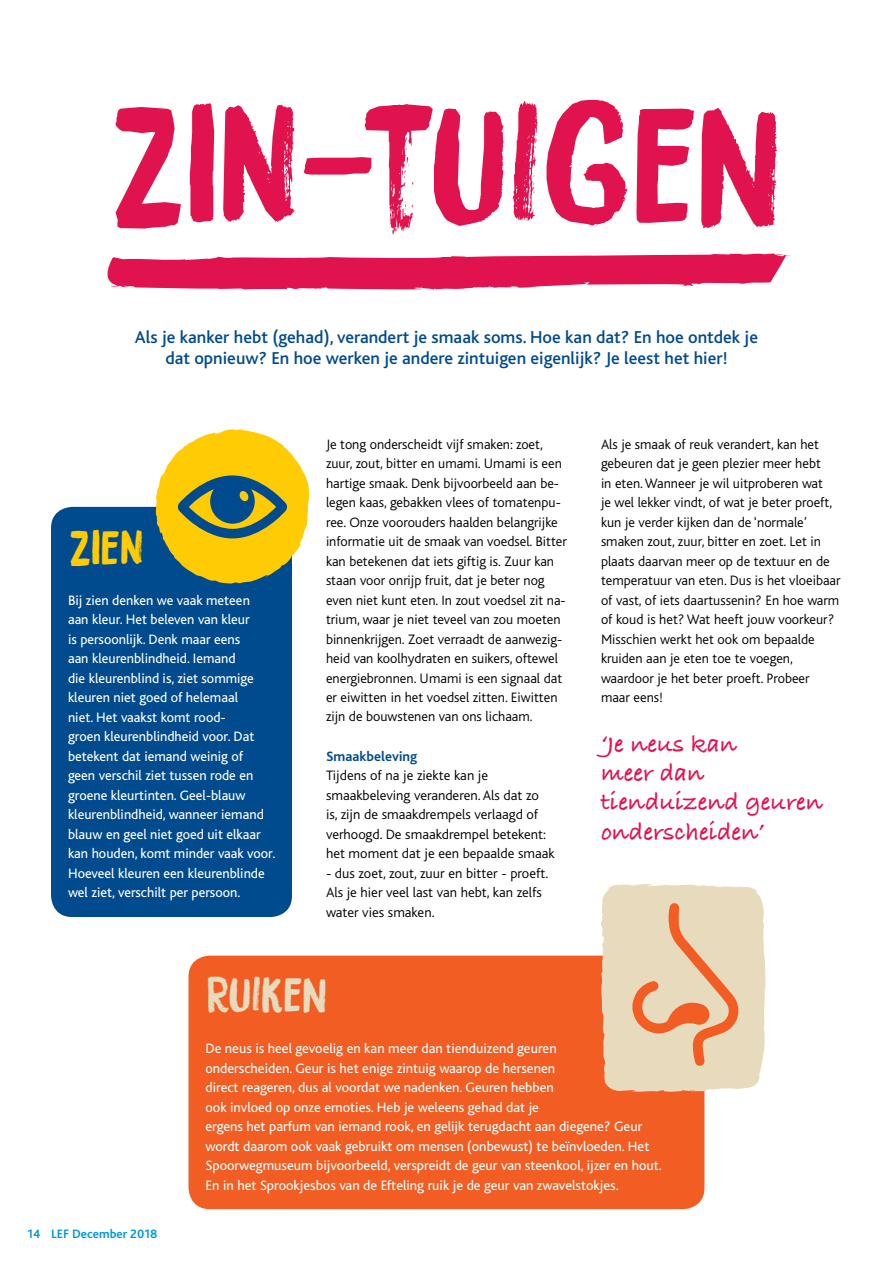
<style>
.page{position:relative;width:893px;height:1263px;background:#fff}
.page>*{position:absolute;margin:0;border:0;box-sizing:border-box;transform-origin:0 0}
.t1{font:154.8px "DK Bocadillo";color:#e1134f}
.t2{font:45px "DK Bocadillo";color:#e8dabd}
.t3{font:45px "DK Bocadillo";color:#ffcb05}
.t4{font:25.5px/29.2px "Bradley Hand ITCTT Bold";color:#e1134f}
.t5{font:500 18px/21px "Bliss";color:#004b8d;text-align:center}
.t6{font:300 14.25px/19.5px "Bliss";color:#000}
.t7{font:14.25px/19.5px "Bliss";color:#fff}
.t8{font:700 14.25px "Bliss 2";color:#004b8d}
.t9{font:700 12.75px "Bliss 2";color:#0099d8}
</style>
<div class="page">
<div style="left:189px;top:955px;width:515px;height:254px;background:#f15d22;border-radius:21px"></div>
<div style="left:51px;top:507px;width:241px;height:410px;background:#004b8d;border-radius:21px"></div>
<svg style="left:156px;top:429px;width:153px;height:154px"></svg>
<svg style="left:600px;top:884px;width:166px;height:209px;background:#e9ccac"></svg>
<svg style="left:107px;top:253px;width:684px;height:37px"></svg>
<h1 class="t1" style="left:111px;top:67px;width:672px">ZIN-TUIGEN</h1>
<p class="t5" style="left:135px;top:327px;width:625px">Als je kanker hebt (gehad), verandert je smaak soms. Hoe kan dat? En hoe ontdek je dat opnieuw? En hoe werken je andere zintuigen eigenlijk? Je leest het hier!</p>
<h2 class="t3" style="left:69px;top:519px;width:76px">ZIEN</h2>
<p class="t7" style="left:68px;top:590px;width:209px">Bij zien denken we vaak meteen<br>aan kleur. Het beleven van kleur<br>is persoonlijk. Denk maar eens<br>aan kleurenblindheid. Iemand<br>die kleurenblind is, ziet sommige kleuren niet goed of helemaal<br>niet. Het vaakst komt rood-<br>groen kleurenblindheid voor. Dat betekent dat iemand weinig of<br>geen verschil ziet tussen rode en groene kleurtinten. Geel-blauw kleurenblindheid, wanneer iemand blauw en geel niet goed uit elkaar kan houden, komt minder vaak voor.<br>Hoeveel kleuren een kleurenblinde wel ziet, verschilt per persoon.</p>
<p class="t6" style="left:326px;top:434px;width:242px">Je tong onderscheidt vijf smaken: zoet, zuur, zout, bitter en umami. Umami is een hartige smaak. Denk bijvoorbeeld aan be&shy;legen kaas, gebakken vlees of tomatenpu&shy;ree. Onze voorouders haalden belangrijke informatie uit de smaak van voedsel. Bitter kan betekenen dat iets giftig is. Zuur kan staan voor onrijp fruit, dat je beter nog even niet kunt eten. In zout voedsel zit na&shy;trium, waar je niet teveel van zou moeten binnenkrijgen. Zoet verraadt de aanwezig&shy;heid van koolhydraten en suikers, oftewel energiebronnen. Umami is een signaal dat er eiwitten in het voedsel zitten. Eiwitten zijn de bouwstenen van ons lichaam.</p>
<p class="t8" style="left:326px;top:747px;width:93px">Smaakbeleving</p>
<p class="t6" style="left:326px;top:766px;width:230px">Tijdens of na je ziekte kan je smaakbeleving veranderen. Als dat zo<br>is, zijn de smaakdrempels verlaagd of verhoogd. De smaakdrempel betekent: het moment dat je een bepaalde smaak</p>
<p class="t6" style="left:326px;top:863px;width:224px">- dus zoet, zout, zuur en bitter - proeft.<br>Als je hier veel last van hebt, kan zelfs water vies smaken.</p>
<h2 class="t2" style="left:207px;top:967px;width:122px">RUIKEN</h2>
<p class="t6" style="left:601px;top:434px;width:241px">Als je smaak of reuk verandert, kan het gebeuren dat je geen plezier meer hebt<br>in eten. Wanneer je wil uitproberen wat<br>je wel lekker vindt, of wat je beter proeft, kun je verder kijken dan de ‘normale’ smaken zout, zuur, bitter en zoet. Let in plaats daarvan meer op de textuur en de temperatuur van eten. Dus is het vloeibaar of vast, of iets daartussenin? En hoe warm of koud is het? Wat heeft jouw voorkeur?<br>Misschien werkt het ook om bepaalde kruiden aan je eten toe te voegen, waardoor je het beter proeft. Probeer maar eens!</p>
<h3 class="t4" style="left:601px;top:730px;width:223px">‘Je neus kan<br>meer dan tienduizend geuren onderscheiden’</h3>
<p class="t9" style="left:28px;top:1226px;width:131px">14 LEF December 2018</p>
<p class="t7" style="left:206px;top:1039px;width:458px">De neus is heel gevoelig en kan meer dan tienduizend geuren<br>onderscheiden. Geur is het enige zintuig waarop de hersenen<br>direct reageren, dus al voordat we nadenken. Geuren hebben<br>ook invloed op onze emoties. Heb je weleens gehad dat je<br>ergens het parfum van iemand rook, en gelijk terugdacht aan diegene? Geur wordt daarom ook vaak gebruikt om mensen (onbewust) te beïnvloeden. Het Spoorwegmuseum bijvoorbeeld, verspreidt de geur van steenkool, ijzer en hout.<br>En in het Sprookjesbos van de Efteling ruik je de geur van zwavelstokjes.</p>
</div>
